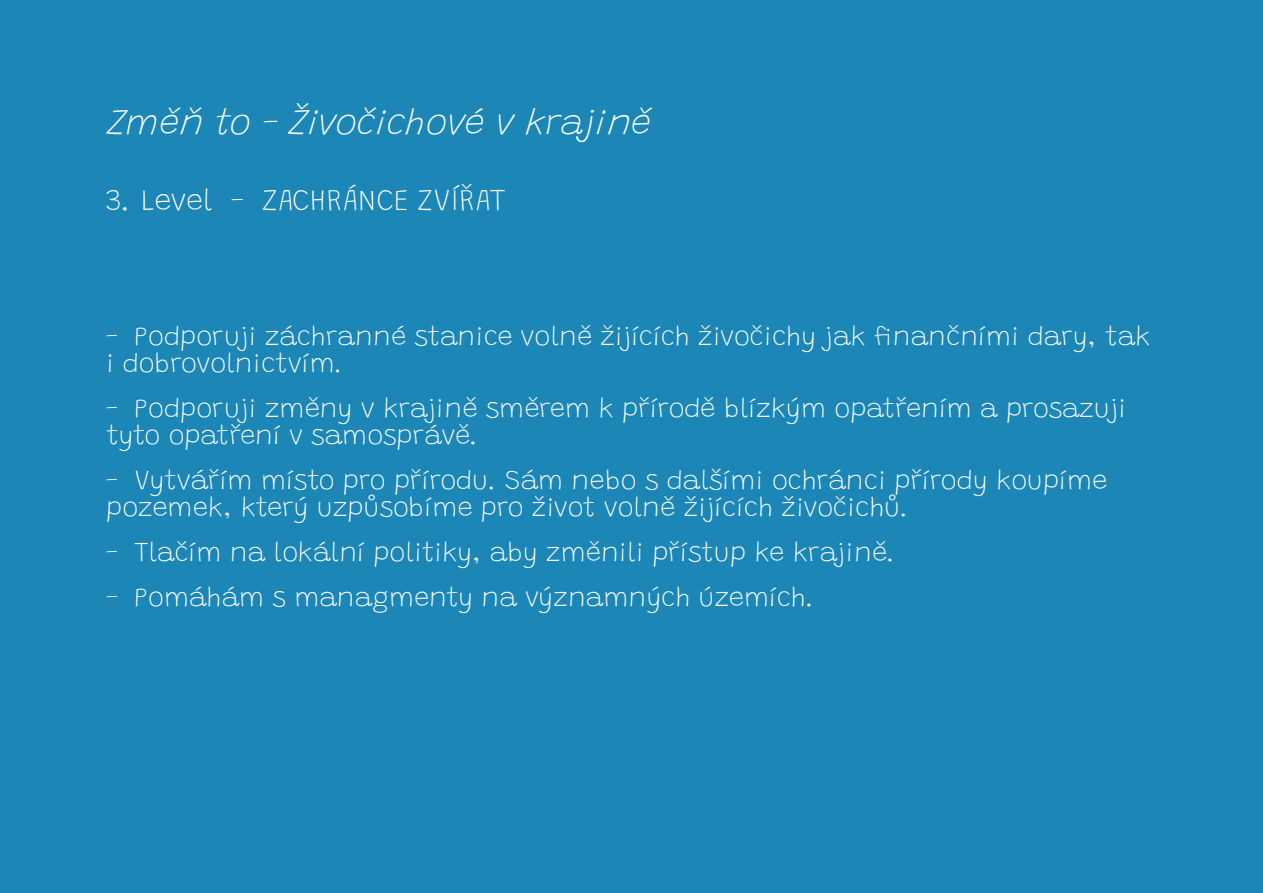
<style>
.page{position:relative;width:1263px;height:893px;background:#1c87b6}
.page>*{position:absolute;margin:0;border:0;box-sizing:border-box;transform-origin:0 0}
.t1{font:italic 100 36px "Grandstander";color:#fff}
.t2{font:100 30px "Grandstander";color:#fff}
.t3{font:100 27px/27px "Grandstander";color:#fff}
</style>
<div class="page">
<hr style="left:1262px;top:0;width:1px;height:893px;background:#1c627f">
<h1 class="t1" style="left:107px;top:108px;width:545px">Změň to - Živočichové v krajině</h1>
<p class="t2" style="left:106px;top:188px;width:400px">3. Level - ZACHRÁNCE ZVÍŘAT</p>
<p class="t3" style="left:106px;top:325px;width:1046px">- Podporuji záchranné stanice volně žijících živočichy jak finančními dary, tak i dobrovolnictvím.</p>
<p class="t3" style="left:106px;top:397px;width:1022px">- Podporuji změny v krajině směrem k přírodě blízkým opatřením a prosazuji tyto opatření v samosprávě.</p>
<p class="t3" style="left:106px;top:469px;width:1002px">- Vytvářím místo pro přírodu. Sám nebo s dalšími ochránci přírody koupíme pozemek, který uzpůsobíme pro život volně žijících živočichů.</p>
<p class="t3" style="left:106px;top:541px;width:791px">- Tlačím na lokální politiky, aby změnili přístup ke krajině.</p>
<p class="t3" style="left:106px;top:586px;width:710px">- Pomáhám s managmenty na významných územích.</p>
</div>
